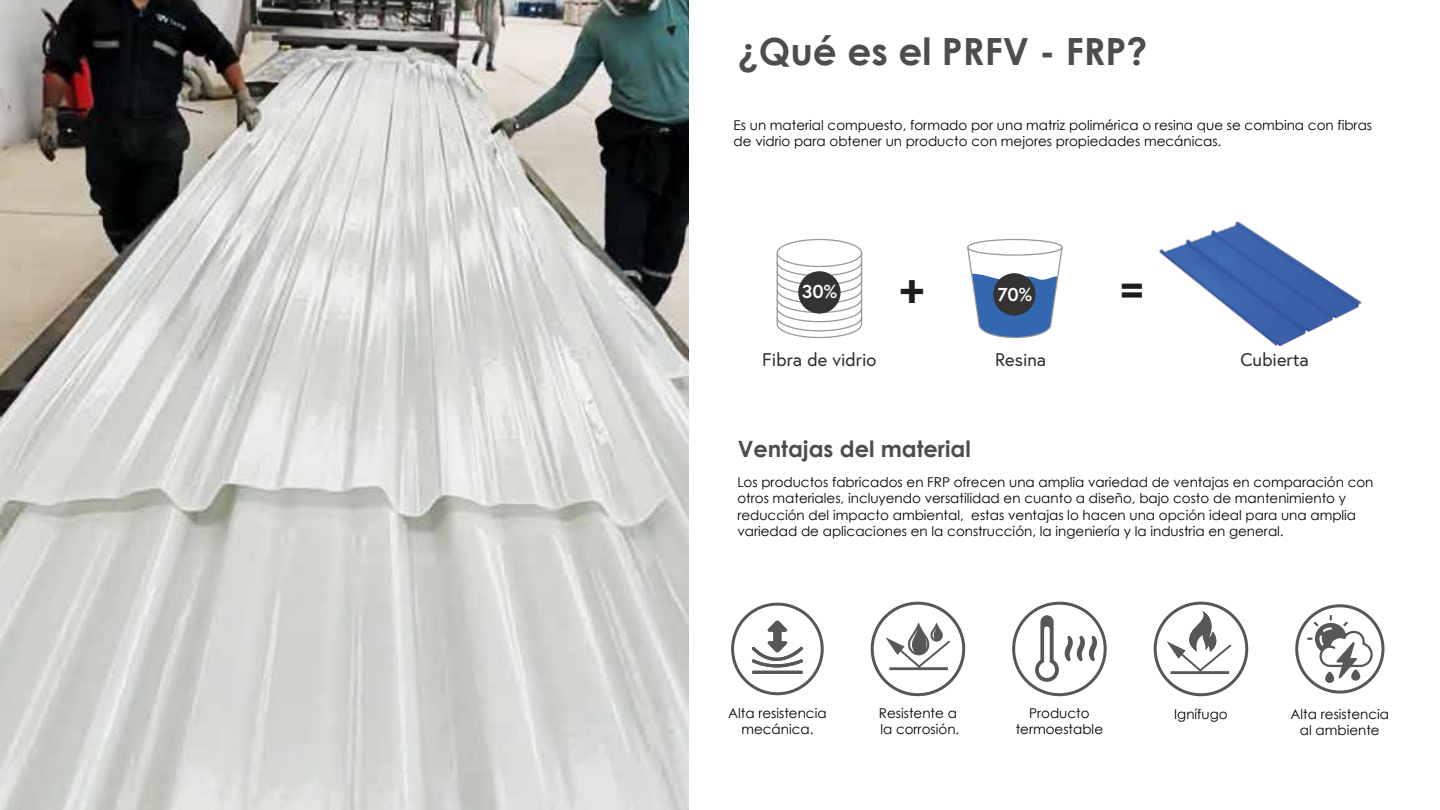
<style>
.page{position:relative;width:1440px;height:810px;background:#fff}
.page>*{position:absolute;margin:0;border:0;box-sizing:border-box;transform-origin:0 0}
.t1{font:700 47.03px "Europa";color:#1d1d1b}
.t2{font:700 37.5px "Century Gothic";color:#4d4d4d}
.t3{font:700 22.5px "Century Gothic";color:#4d4d4d}
.t4{font:700 18.67px "Europa";color:#fff}
.t5{font:18.3px "Europa";color:#2d2d2b}
.t6{font:13.5px/16.2px "Century Gothic";color:#000}
</style>
<div class="page">
<img style="left:0;top:0;width:689px;height:810px">
<svg style="left:752px;top:620px;width:51px;height:54px"></svg>
<div style="left:731px;top:603px;width:93px;height:92px;border:3px solid #575756;border-radius:50%"></div>
<svg style="left:886px;top:623px;width:64px;height:47px"></svg>
<div style="left:871px;top:602px;width:94px;height:94px;border:3px solid #575756;border-radius:50%"></div>
<div style="left:1154px;top:602px;width:94px;height:94px;border:3px solid #575756;border-radius:50%"></div>
<svg style="left:1167px;top:611px;width:64px;height:63px"></svg>
<svg style="left:1065px;top:636px;width:32px;height:25px"></svg>
<svg style="left:1035px;top:615px;width:24px;height:67px"></svg>
<div style="left:1012px;top:602px;width:95px;height:94px;border:3px solid #575756;border-radius:50%"></div>
<svg style="left:1307px;top:615px;width:66px;height:68px"></svg>
<div style="left:1295px;top:604px;width:89px;height:90px;border:3px solid #575756;border-radius:50%"></div>
<div style="left:811px;top:250px;width:16px;height:6px;border:1px solid #fff;border-radius:50%"></div>
<div style="left:777px;top:239px;width:85px;height:28px;border:1px solid #989898;border-radius:50%"></div>
<svg style="left:776px;top:261px;width:87px;height:78px"></svg>
<hr style="left:777px;top:253px;width:1px;height:71px;background:#989898">
<hr style="left:861px;top:253px;width:1px;height:71px;background:#989898">
<div style="left:798px;top:271px;width:43px;height:43px;border:3px solid #343233;border-radius:50%"></div>
<div style="left:800px;top:273px;width:39px;height:39px;background:#343233;border-radius:50%"></div>
<div style="left:967px;top:239px;width:96px;height:17px;border:1px solid #989898;border-radius:50%"></div>
<svg style="left:967px;top:246px;width:96px;height:93px"></svg>
<div style="left:995px;top:275px;width:39px;height:39px;background:#343233;border-radius:50%"></div>
<div style="left:993px;top:273px;width:43px;height:43px;border:3px solid #343233;border-radius:50%"></div>
<img style="left:1159px;top:221px;width:203px;height:125px">
<h2 class="t2" style="left:738px;top:23px;width:411px">¿Qué es el PRFV - FRP?</h2>
<p class="t6" style="left:734px;top:117px;width:640px">Es un material compuesto, formado por una matriz polimérica o resina que se combina con fibras de vidrio para obtener un producto con mejores propiedades mecánicas.</p>
<h1 class="t1" style="left:900px;top:254px;width:26px">+</h1>
<h1 class="t1" style="left:1120px;top:254px;width:26px">=</h1>
<h3 class="t4" style="left:802px;top:279px;width:37px">30%</h3>
<h3 class="t4" style="left:998px;top:282px;width:36px">70%</h3>
<h3 class="t5" style="left:762px;top:348px;width:116px">Fibra de vidrio</h3>
<h3 class="t5" style="left:995px;top:348px;width:53px">Resina</h3>
<h3 class="t5" style="left:1241px;top:348px;width:70px">Cubierta</h3>
<h3 class="t3" style="left:738px;top:432px;width:235px">Ventajas del material</h3>
<p class="t6" style="left:737px;top:474px;width:638px">Los productos fabricados en FRP ofrecen una amplia variedad de ventajas en comparación con otros materiales, incluyendo versatilidad en cuanto a diseño, bajo costo de mantenimiento y reducción del impacto ambiental, estas ventajas lo hacen una opción ideal para una amplia variedad de aplicaciones en la construcción, la ingeniería y la industria en general.</p>
<p class="t6" style="left:728px;top:704px;width:100px;text-align:center">Alta resistencia mecánica.</p>
<p class="t6" style="left:879px;top:704px;width:82px">Resistente a la corrosión.</p>
<p class="t6" style="left:1016px;top:704px;width:89px;text-align:center">Producto termoestable</p>
<p class="t6" style="left:1174px;top:706px;width:55px">Ignífugo</p>
<p class="t6" style="left:1291px;top:706px;width:100px;text-align:center">Alta resistencia al ambiente</p>
</div>
